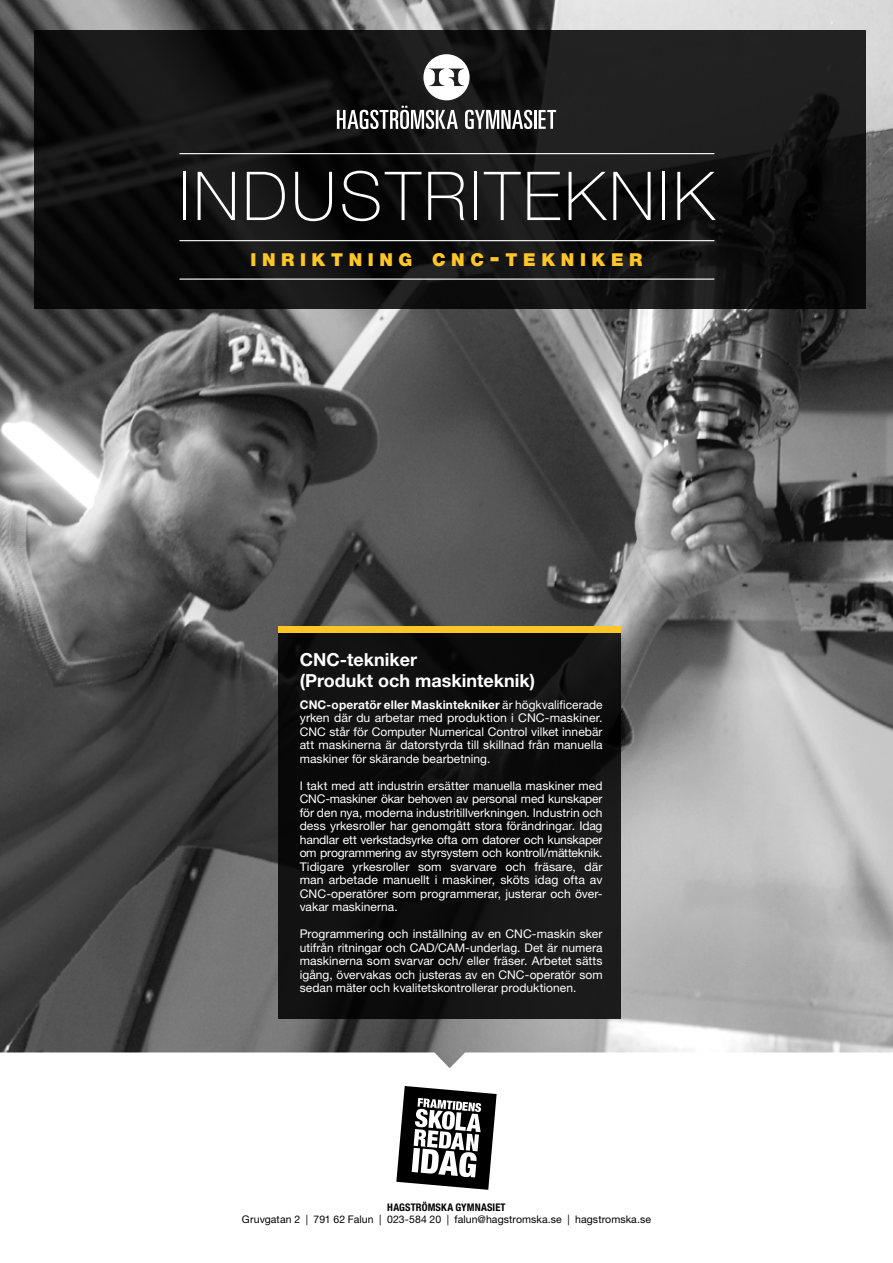
<style>
.page{position:relative;width:893px;height:1263px;background:#fff}
.page>*{position:absolute;margin:0;border:0;box-sizing:border-box;transform-origin:0 0}
.t1{font:100 67.5px "Helvetica Neue LT Std";letter-spacing:.05em;color:#fff}
.t2{font:700 18px/21px "Helvetica Neue LT Std";color:#fff}
.t3{font:900 17.85px "Helvetica Neue LT Std";letter-spacing:.315em;color:#ffc627}
.t4{font:12px/13.5px "Helvetica Neue LT Std";letter-spacing:.005em;color:#fff;text-align:justify}
.t5{font:10.5px "Helvetica Neue LT Std";letter-spacing:.005em;color:#000}
.t6{font:700 condensed 10.5px "Helvetica Neue LT Std";letter-spacing:.01em;color:#000}
.s1{font-size:25.5px}
.s2{font-weight:700}
</style>
<div class="page">
<img style="left:0;top:0;width:893px;height:1068px">
<svg style="left:396px;top:1086px;width:101px;height:104px"></svg>
<svg style="left:34px;top:30px;width:831px;height:278px;background:#131313"></svg>
<hr style="left:179px;top:153px;width:535px;height:1px;background:#fff">
<hr style="left:179px;top:240px;width:535px;height:1px;background:#fff">
<hr style="left:179px;top:279px;width:535px;height:1px;background:#fff">
<svg style="left:423px;top:54px;width:47px;height:46px"></svg>
<svg style="left:337px;top:106px;width:121px;height:23px"></svg>
<svg style="left:465px;top:110px;width:91px;height:19px"></svg>
<div style="left:279px;top:632px;width:342px;height:386px;background:linear-gradient(to right,#0a0a0a,#141414)"></div>
<div style="left:279px;top:626px;width:342px;height:6px;background:#ffc627"></div>
<h1 class="t1" style="left:179px;top:157px;width:537px">INDUSTRITEKNIK</h1>
<h3 class="t3" style="left:251px;top:249px;width:393px">INRIKTNING CNC<span class="s1">-</span>TEKNIKER</h3>
<h2 class="t2" style="left:300px;top:648px;width:237px">CNC-tekniker<br>(Produkt och maskinteknik)</h2>
<p class="t4" style="left:300px;top:698px;width:304px"><span class="s2">CNC-operatör eller Maskintekniker</span> är högkvalificerade yrken där du arbetar med produktion i CNC-maskiner.<br>CNC står för Computer Numerical Control vilket innebär att maskinerna är datorstyrda till skillnad från manuella maskiner för skärande bearbetning.</p>
<p class="t4" style="left:300px;top:779px;width:304px">I takt med att industrin ersätter manuella maskiner med CNC-maskiner ökar behoven av personal med kunskaper för den nya, moderna industritillverkningen. Industrin och dess yrkesroller har genomgått stora förändringar. Idag handlar ett verkstadsyrke ofta om datorer och kunskaper om programmering av styrsystem och kontroll/mätteknik.<br>Tidigare yrkesroller som svarvare och fräsare, där man arbetade manuellt i maskiner, sköts idag ofta av CNC-operatörer som programmerar, justerar och över&shy;vakar maskinerna.</p>
<p class="t4" style="left:300px;top:927px;width:304px">Programmering och inställning av en CNC-maskin sker utifrån ritningar och CAD/CAM-underlag. Det är numera maskinerna som svarvar och/ eller fräser. Arbetet sätts igång, övervakas och justeras av en CNC-operatör som sedan mäter och kvalitetskontrollerar produktionen.</p>
<p class="t6" style="left:387px;top:1201px;width:120px">HAGSTRÖMSKA GYMNASIET</p>
<p class="t5" style="left:242px;top:1213px;width:410px">Gruvgatan 2 | 791 62 Falun | 023-584 20 | falun@hagstromska.se | hagstromska.se</p>
</div>
